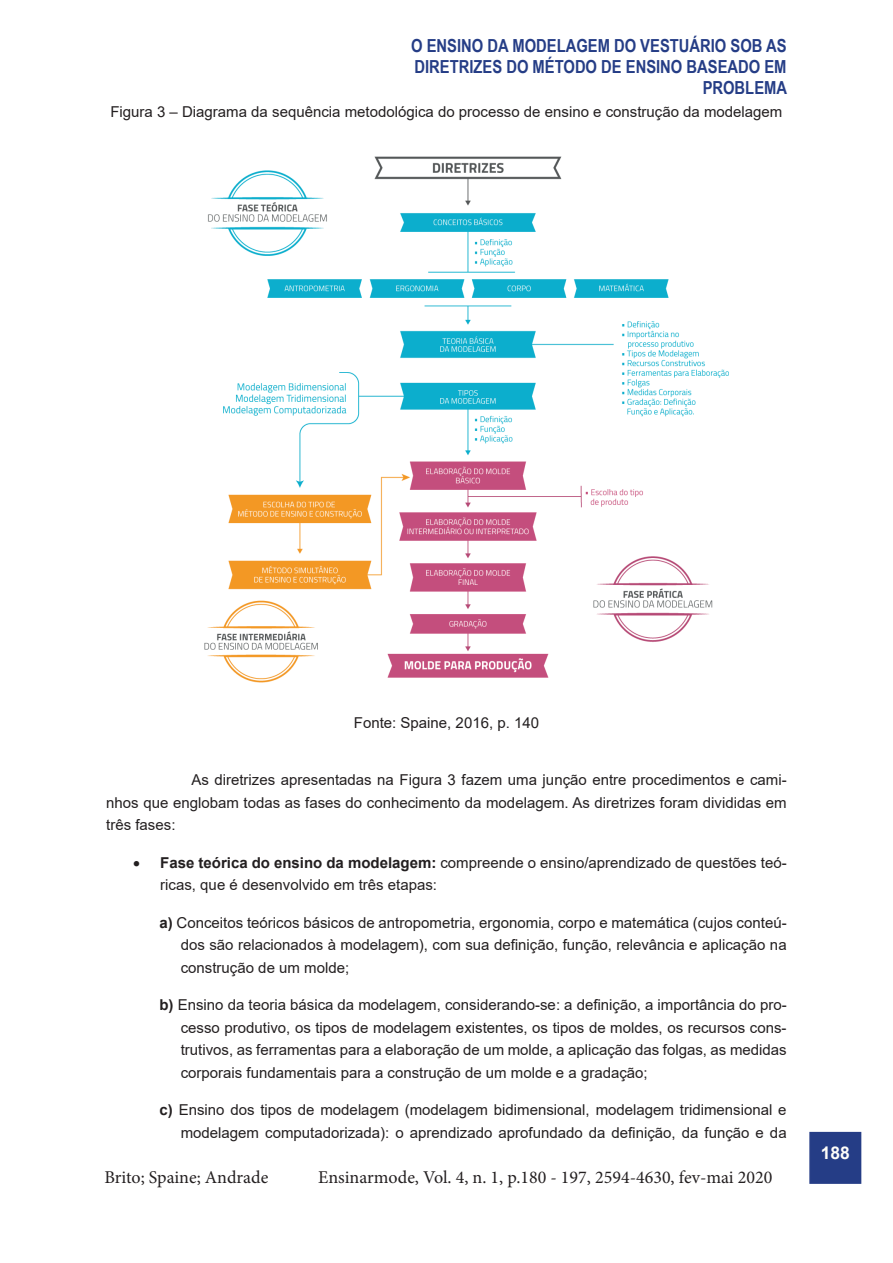
<style>
.page{position:relative;width:893px;height:1263px;background:#fff}
.page>*{position:absolute;margin:0;border:0;box-sizing:border-box;transform-origin:0 0}
.t1{font:700 18px/21px "Arial Narrow";color:#253d86;text-align:right}
.t2{font:18px "Minion Pro";color:#231f20}
.t3{font:700 17.55px "Arial";color:#fffefa}
.t4{font:15px/22.5px "Arial";color:#231f20;text-align:justify}
.s1{font-weight:700}
</style>
<div class="page">
<div style="left:809px;top:1132px;width:52px;height:52px;background:#253d86;border:2px solid #253d86"></div>
<img style="left:204px;top:156px;width:524px;height:527px">
<p class="t1" style="left:411px;top:34px;width:377px">O ENSINO DA MODELAGEM DO VESTUÁRIO SOB AS<br>DIRETRIZES DO MÉTODO DE ENSINO BASEADO EM<br>PROBLEMA</p>
<p class="t4" style="left:110px;top:101px;width:673px">Figura 3 – Diagrama da sequência metodológica do processo de ensino e construção da modelagem</p>
<p class="t4" style="left:354px;top:712px;width:187px">Fonte: Spaine, 2016, p. 140</p>
<p class="t4" style="left:106px;top:769px;width:682px;text-indent:85px">As diretrizes apresentadas na Figura 3 fazem uma junção entre procedimentos e cami&shy;nhos que englobam todas as fases do conhecimento da modelagem. As diretrizes foram divididas em três fases:</p>
<p class="t4" style="left:160px;top:851px;width:628px;text-indent:-27px">• <span class="s1">Fase teórica do ensino da modelagem:</span> compreende o ensino/aprendizado de questões teó&shy;ricas, que é desenvolvido em três etapas:</p>
<p class="t4" style="left:181px;top:911px;width:607px;text-indent:-21px"><span class="s1">a)</span> Conceitos teóricos básicos de antropometria, ergonomia, corpo e matemática (cujos conteú&shy;dos são relacionados à modelagem), com sua definição, função, relevância e aplicação na construção de um molde;</p>
<p class="t4" style="left:181px;top:994px;width:607px;text-indent:-21px"><span class="s1">b)</span> Ensino da teoria básica da modelagem, considerando-se: a definição, a importância do pro&shy;cesso produtivo, os tipos de modelagem existentes, os tipos de moldes, os recursos cons&shy;trutivos, as ferramentas para a elaboração de um molde, a aplicação das folgas, as medidas corporais fundamentais para a construção de um molde e a gradação;</p>
<p class="t4" style="left:159px;top:1099px;width:629px;text-align:right"><span class="s1">c)</span> Ensino dos tipos de modelagem (modelagem bidimensional, modelagem tridimensional e modelagem computadorizada): o aprendizado aprofundado da definição, da função e da</p>
<p class="t2" style="left:104px;top:1165px;width:165px">Brito; Spaine; Andrade</p>
<p class="t2" style="left:318px;top:1165px;width:456px">Ensinarmode, Vol. 4, n. 1, p.180 - 197, 2594-4630, fev-mai 2020</p>
<p class="t3" style="left:821px;top:1140px;width:31px">188</p>
</div>
